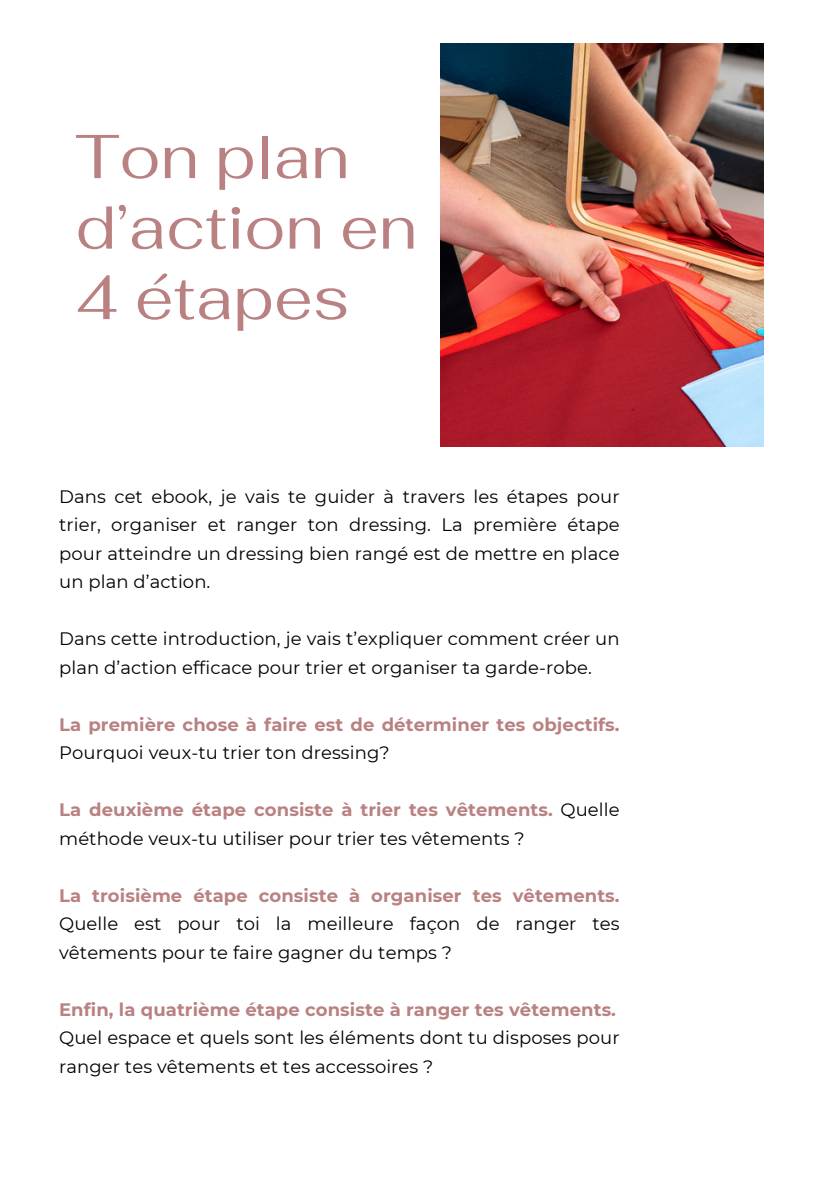
<style>
.page{position:relative;width:839px;height:1191px;background:#fff}
.page>*{position:absolute;margin:0;border:0;box-sizing:border-box;transform-origin:0 0}
.t1{font:61.6px/70.4px "Fahkwang";color:#b98181}
.t2{font:18px/28.4px "Montserrat";letter-spacing:.005em;color:#000}
.t3{font:700 18px/28.4px "Montserrat";letter-spacing:.005em;color:#b98181}
.s1{font-weight:400;color:#000}
.s2{font-weight:700;color:#b98181}
</style>
<div class="page">
<img style="left:440px;top:43px;width:323px;height:404px">
<p class="t1" style="left:75px;top:121px;width:343px">Ton plan d’action en<br>4 étapes</p>
<p class="t2" style="left:59px;top:482px;width:562px;text-align:justify">Dans cet ebook, je vais te guider à travers les étapes pour trier, organiser et ranger ton dressing. La première étape pour atteindre un dressing bien rangé est de mettre en place un plan d’action.</p>
<p class="t2" style="left:59px;top:625px;width:562px">Dans cette introduction, je vais t’expliquer comment créer un plan d’action efficace pour trier et organiser ta garde-robe.</p>
<p class="t3" style="left:59px;top:710px;width:562px">La première chose à faire est de déterminer tes objectifs.<br><span class="s1">Pourquoi veux-tu trier ton dressing?</span></p>
<p class="t2" style="left:59px;top:796px;width:562px"><span class="s2">La deuxième étape consiste à trier tes vêtements.</span> Quelle méthode veux-tu utiliser pour trier tes vêtements ?</p>
<p class="t2" style="left:59px;top:881px;width:562px;text-align:justify"><span class="s2">La troisième étape consiste à organiser tes vêtements.<br></span>Quelle est pour toi la meilleure façon de ranger tes vêtements pour te faire gagner du temps ?</p>
<p class="t3" style="left:59px;top:995px;width:558px">Enfin, la quatrième étape consiste à ranger tes vêtements.</p>
<p class="t2" style="left:59px;top:1024px;width:562px">Quel espace et quels sont les éléments dont tu disposes pour ranger tes vêtements et tes accessoires ?</p>
</div>
